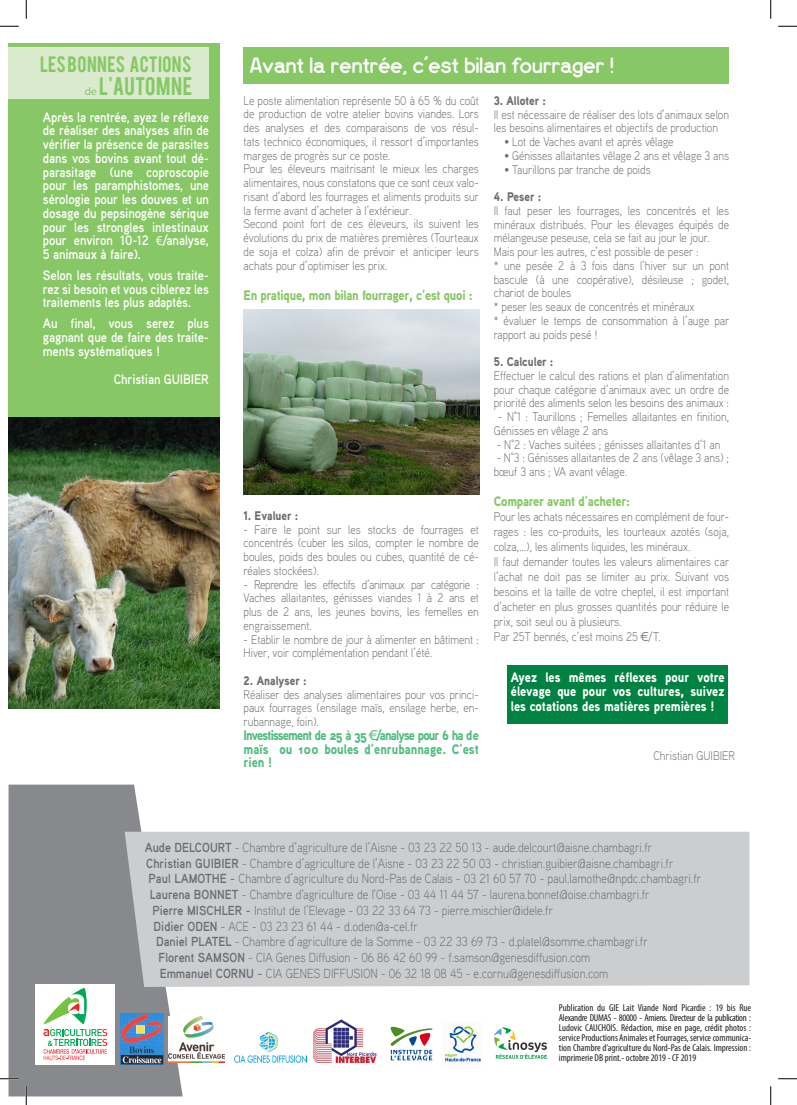
<style>
.page{position:relative;width:797px;height:1105px;background:#fff}
.page>*{position:absolute;margin:0;border:0;box-sizing:border-box;transform-origin:0 0}
.t1{font:23.75px "Espresso Dolce";letter-spacing:.01em;color:#fff}
.t2{font:20px "Bebas";letter-spacing:.02em;color:#87c765}
.t3{font:17.5px "Bebas";letter-spacing:.02em;color:#87c765}
.t4{font:700 13.75px/13.8px "Aaux Pro";letter-spacing:-.01em;color:#fff;text-align:justify;scale:.9 1}
.t5{font:13.75px/13.8px "Aaux Pro Black OSF";color:#fff;scale:.9 1}
.t6{font:13.75px/13.8px "Aaux Pro Black OSF";color:#52bd80;text-align:justify;scale:.9 1}
.t7{font:900 13.75px "Aaux Pro";letter-spacing:-.02em;color:#87c765;scale:.9 1}
.t8{font:300 13.12px/15.8px "Aaux Pro";color:#6c6d70;scale:.9 1}
.t9{font:300 12.5px/13.8px "Aaux Pro";color:#6c6d70;text-align:justify;scale:.9 1}
.t10{font:900 12.5px "Aaux Pro";color:#6c6d70;scale:.9 1}
.t11{font:condensed 10px/10px "Myriad Pro";color:#231f20;text-align:justify}
.s1{font-family:"Myriad Pro";font-size:11.25px}
.s2{font-family:"Myriad Pro";font-weight:400}
.s3{font-family:"DTL Prokyon ST"}
.s4{font-family:"DTL Prokyon T Caps"}
.s5{font-weight:700}
</style>
<div class="page">
<div style="left:9px;top:43px;width:211px;height:665px;background:#87c765"></div>
<svg style="left:9px;top:785px;width:174px;height:311px;background:#8f9194"></svg>
<div style="left:125px;top:832px;width:624px;height:155px;background:#cccdcf"></div>
<img style="left:493px;top:1027px;width:54px;height:32px">
<img style="left:120px;top:1013px;width:43px;height:51px">
<img style="left:234px;top:1032px;width:72px;height:31px">
<img style="left:313px;top:1019px;width:65px;height:44px">
<img style="left:168px;top:1017px;width:56px;height:46px">
<img style="left:390px;top:1026px;width:43px;height:35px">
<img style="left:445px;top:1026px;width:36px;height:36px">
<div style="left:9px;top:48px;width:200px;height:51px;background:#d9ebcc"></div>
<div style="left:36px;top:984px;width:79px;height:81px;background:#fff"></div>
<svg style="left:43px;top:988px;width:64px;height:72px"></svg>
<div style="left:243px;top:48px;width:486px;height:36px;background:#87c765"></div>
<div style="left:507px;top:665px;width:221px;height:58px;background:#008242"></div>
<img style="left:243px;top:310px;width:237px;height:185px">
<img style="left:9px;top:417px;width:211px;height:291px">
<svg style="left:0;top:25px;width:19px;height:2px"></svg>
<svg style="left:778px;top:25px;width:19px;height:2px"></svg>
<svg style="left:0;top:1078px;width:19px;height:1px"></svg>
<svg style="left:778px;top:1078px;width:19px;height:1px"></svg>
<svg style="left:25px;top:0;width:2px;height:19px"></svg>
<svg style="left:25px;top:1086px;width:2px;height:19px"></svg>
<svg style="left:770px;top:0;width:1px;height:19px"></svg>
<svg style="left:770px;top:1086px;width:1px;height:19px"></svg>
<p class="t3" style="left:40px;top:51px;width:153px">LES BONNES ACTIONS</p>
<p class="t2" style="left:85px;top:71px;width:109px"><span class="s1">de</span> L'AUTOMNE</p>
<p class="t4" style="left:43px;top:109px;width:186px">Après la rentrée, ayez le réflexe de réaliser des analyses afin de vérifier la présence de parasites dans vos bovins avant tout dé&shy;parasitage (une coproscopie pour les paramphistomes, une sérologie pour les douves et un dosage du pepsinogène sérique pour les strongles intestinaux pour environ 10-12 <span class="s2">€</span>/analyse, 5 animaux à faire).</p>
<p class="t4" style="left:43px;top:268px;width:186px">Selon les résultats, vous traite&shy;rez si besoin et vous ciblerez les traitements les plus adaptés.</p>
<p class="t4" style="left:43px;top:316px;width:186px">Au final, vous serez plus gagnant que de faire des traite&shy;ments systématiques !</p>
<p class="t4" style="left:114px;top:372px;width:107px">Christian GUIBIER</p>
<p class="t1" style="left:250px;top:52px;width:365px">Avant la rentrée, c’est bilan fourrager !</p>
<p class="t9" style="left:243px;top:93px;width:263px">Le poste alimentation représente 50 à 65 % du coût de production de votre atelier bovins viandes. Lors des analyses et des comparaisons de vos résul&shy;tats technico économiques, il ressort d’importantes marges de progrès sur ce poste.</p>
<p class="t9" style="left:243px;top:162px;width:263px">Pour les éleveurs maitrisant le mieux les charges alimentaires, nous constatons que ce sont ceux valo&shy;risant d’abord les fourrages et aliments produits sur la ferme avant d’acheter à l’extérieur.</p>
<p class="t9" style="left:243px;top:217px;width:263px">Second point fort de ces éleveurs, ils suivent les évolutions du prix de matières premières (Tourteaux de soja et colza) afin de prévoir et anticiper leurs achats pour d’optimiser les prix.</p>
<p class="t7" style="left:243px;top:286px;width:256px">En pratique, mon bilan fourrager, c’est quoi :</p>
<p class="t10" style="left:243px;top:507px;width:62px">1. Evaluer :</p>
<p class="t9" style="left:243px;top:522px;width:263px">- Faire le point sur les stocks de fourrages et concentrés (cuber les silos, compter le nombre de boules, poids des boules ou cubes, quantité de cé&shy;réales stockées).</p>
<p class="t9" style="left:243px;top:577px;width:263px">- Reprendre les effectifs d’animaux par catégorie :<br>Vaches allaitantes, génisses viandes 1 à 2 ans et plus de 2 ans, les jeunes bovins, les femelles en engraissement.</p>
<p class="t9" style="left:243px;top:632px;width:263px">- Etablir le nombre de jour à alimenter en bâtiment :<br>Hiver, voir complémentation pendant l’été.</p>
<p class="t10" style="left:243px;top:672px;width:71px">2. Analyser :</p>
<p class="t9" style="left:243px;top:687px;width:263px">Réaliser des analyses alimentaires pour vos princi&shy;paux fourrages (ensilage maïs, ensilage herbe, en&shy;rubannage, foin).</p>
<p class="t6" style="left:243px;top:728px;width:263px">Investissement de 25 à 35 <span class="s3">€</span>/analyse pour 6 ha de maïs ou 100 boules d’enrubannage. C’est rien !</p>
<p class="t10" style="left:494px;top:92px;width:60px">3. Alloter :</p>
<p class="t9" style="left:494px;top:107px;width:263px">Il est nécessaire de réaliser des lots d’animaux selon les besoins alimentaires et objectifs de production</p>
<p class="t9" style="left:504px;top:134px;width:189px">• Lot de Vaches avant et après vêlage</p>
<p class="t9" style="left:504px;top:148px;width:251px">• Génisses allaitantes vêlage 2 ans et vêlage 3 ans</p>
<p class="t9" style="left:504px;top:162px;width:164px">• Taurillons par tranche de poids</p>
<p class="t10" style="left:494px;top:189px;width:54px">4. Peser :</p>
<p class="t9" style="left:494px;top:203px;width:263px">Il faut peser les fourrages, les concentrés et les minéraux distribués. Pour les élevages équipés de mélangeuse peseuse, cela se fait au jour le jour.</p>
<p class="t9" style="left:494px;top:244px;width:229px">Mais pour les autres, c’est possible de peser :</p>
<p class="t9" style="left:494px;top:258px;width:263px">* une pesée 2 à 3 fois dans l’hiver sur un pont bascule (à une coopérative), désileuse ; godet, chariot de boules</p>
<p class="t9" style="left:494px;top:299px;width:224px">* peser les seaux de concentrés et minéraux</p>
<p class="t9" style="left:494px;top:313px;width:263px">* évaluer le temps de consommation à l’auge par rapport au poids pesé !</p>
<p class="t10" style="left:494px;top:354px;width:68px">5. Calculer :</p>
<p class="t9" style="left:494px;top:368px;width:263px">Effectuer le calcul des rations et plan d’alimentation pour chaque catégorie d’animaux avec un ordre de priorité des aliments selon les besoins des animaux :</p>
<p class="t9" style="left:494px;top:409px;width:263px;text-indent:4px">- N°1 : Taurillons ; Femelles allaitantes en finition,<br>Génisses en vêlage 2 ans</p>
<p class="t9" style="left:497px;top:437px;width:250px">- N°2 : Vaches suitées ; génisses allaitantes d’1 an</p>
<p class="t9" style="left:494px;top:451px;width:263px">- N°3 : Génisses allaitantes de 2 ans (vêlage 3 ans) ; bœuf 3 ans ; VA avant vêlage.</p>
<p class="t7" style="left:494px;top:493px;width:153px">Comparer avant d’acheter:</p>
<p class="t9" style="left:494px;top:509px;width:263px;line-height:15px">Pour les achats nécessaires en complément de four&shy;rages : les co-produits, les tourteaux azotés (soja, colza,…), les aliments liquides, les minéraux.</p>
<p class="t9" style="left:494px;top:554px;width:263px;line-height:15px">Il faut demander toutes les valeurs alimentaires car l’achat ne doit pas se limiter au prix. Suivant vos besoins et la taille de votre cheptel, il est important d’acheter en plus grosses quantités pour réduire le prix, soit seul ou à plusieurs.</p>
<p class="t9" style="left:494px;top:630px;width:187px">Par 25T bennés, c’est moins 25 <span class="s4">€</span>/T.</p>
<p class="t5" style="left:511px;top:670px;width:239px">Ayez les mêmes réflexes pour votre élevage que pour vos cultures, suivez</p>
<p class="t5" style="left:511px;top:699px;width:228px">les cotations des matières premières !</p>
<p class="t9" style="left:653px;top:749px;width:92px">Christian GUIBIER</p>
<p class="t8" style="left:145px;top:839px;width:565px"><span class="s5">Aude DELCOURT</span> - Chambre d’agriculture de l’Aisne - 03 23 22 50 13 - aude.delcourt@aisne.chambagri.fr</p>
<p class="t8" style="left:146px;top:855px;width:587px"><span class="s5">Christian GUIBIER</span> - Chambre d’agriculture de l’Aisne - 03 23 22 50 03 - christian.guibier@aisne.chambagri.fr</p>
<p class="t8" style="left:149px;top:870px;width:615px"><span class="s5">Paul LAMOTHE -</span> Chambre d’agriculture du Nord-Pas de Calais - 03 21 60 57 70 - paul.lamothe@npdc.chambagri.fr</p>
<p class="t8" style="left:150px;top:886px;width:557px"><span class="s5">Laurena BONNET</span> - Chambre d'agriculture de l'Oise - 03 44 11 44 57 - laurena.bonnet@oise.chambagri.fr</p>
<p class="t8" style="left:152px;top:902px;width:447px"><span class="s5">Pierre MISCHLER -</span> Institut de l’Elevage - 03 22 33 64 73 - pierre.mischler@idele.fr</p>
<p class="t8" style="left:154px;top:918px;width:550px"><span class="s5">Didier ODEN</span> - ACE - 03 23 23 61 44 - d.oden@a-cel.fr<br><span class="s5">Daniel PLATEL</span> - Chambre d’agriculture de la Somme - 03 22 33 69 73 - d.platel@somme.chambagri.fr</p>
<p class="t8" style="left:159px;top:949px;width:481px"><span class="s5">Florent SAMSON</span> - CIA Genes Diffusion - 06 86 42 60 99 - f.samson@genesdiffusion.com</p>
<p class="t8" style="left:160px;top:965px;width:500px"><span class="s5">Emmanuel CORNU -</span> CIA GENES DIFFUSION - 06 32 18 08 45 - e.cornu@genesdiffusion.com</p>
<p class="t11" style="left:559px;top:1002px;width:194px">Publication du GIE Lait Viande Nord Picardie : 19 bis Rue Alexandre DUMAS - 80000 - Amiens. Directeur de la publication :<br>Ludovic CAUCHOIS. Rédaction, mise en page, crédit photos : service Productions Animales et Fourrages, service communica&shy;tion Chambre d’agriculture du Nord-Pas de Calais. Impression : imprimerie DB print.- octobre 2019 - CF 2019</p>
</div>
